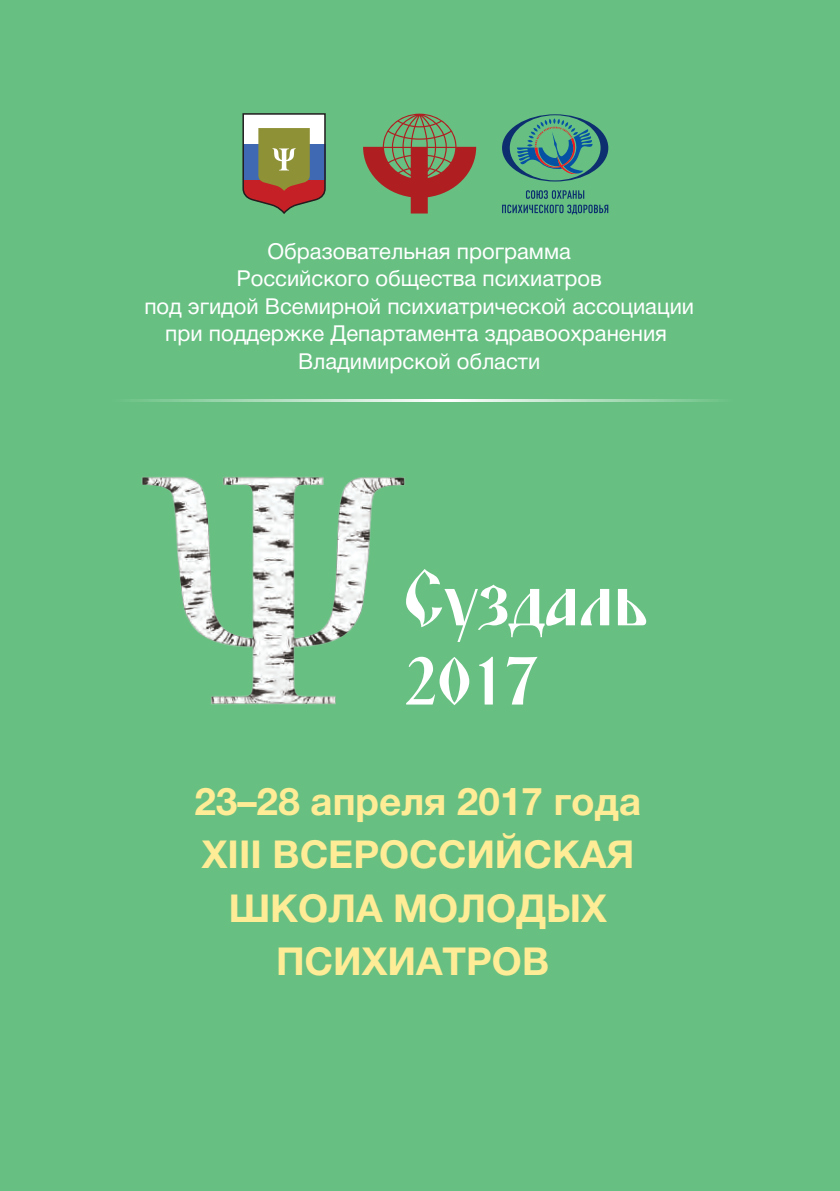
<style>
.page{position:relative;width:840px;height:1191px;background:#fff}
.page>*{position:absolute;margin:0;border:0;box-sizing:border-box;transform-origin:0 0}
.t1{font:72px "Blagovest Four Normal";color:#fff}
.t2{font:66px "Blagovest Four Normal";color:#fff}
.t3{font:700 38.6px/53.2px "Helvetica Neue Cyr";color:#ffec96;text-align:center}
.t4{font:22px/27.6px "Helvetica Neue Cyr";color:#fff;text-align:center}
</style>
<div class="page">
<div style="left:0;top:0;width:839px;height:1191px;background:#67c082"></div>
<svg style="left:242px;top:113px;width:84px;height:101px;background:#9b8d73"></svg>
<svg style="left:363px;top:114px;width:113px;height:99px"></svg>
<img style="left:141px;top:476px;width:264px;height:229px">
<svg style="left:133px;top:399px;width:583px;height:2px"></svg>
<svg style="left:502px;top:114px;width:106px;height:67px"></svg>
<svg style="left:526px;top:190px;width:58px;height:9px"></svg>
<svg style="left:502px;top:205px;width:106px;height:9px"></svg>
<p class="t4" style="left:144px;top:237px;width:551px">Образовательная программа<br>Российского общества психиатров<br>под эгидой Всемирной психиатрической ассоциации при поддержке Департамента здравоохранения Владимирской области</p>
<h1 class="t1" style="left:403px;top:557px;width:245px">Суздаль</h1>
<h2 class="t2" style="left:403px;top:642px;width:136px">2017</h2>
<h3 class="t3" style="left:194px;top:775px;width:448px">23–28 апреля 2017 года<br>ХIII ВСЕРОССИЙСКАЯ<br>ШКОЛА МОЛОДЫХ<br>ПСИХИАТРОВ</h3>
</div>
